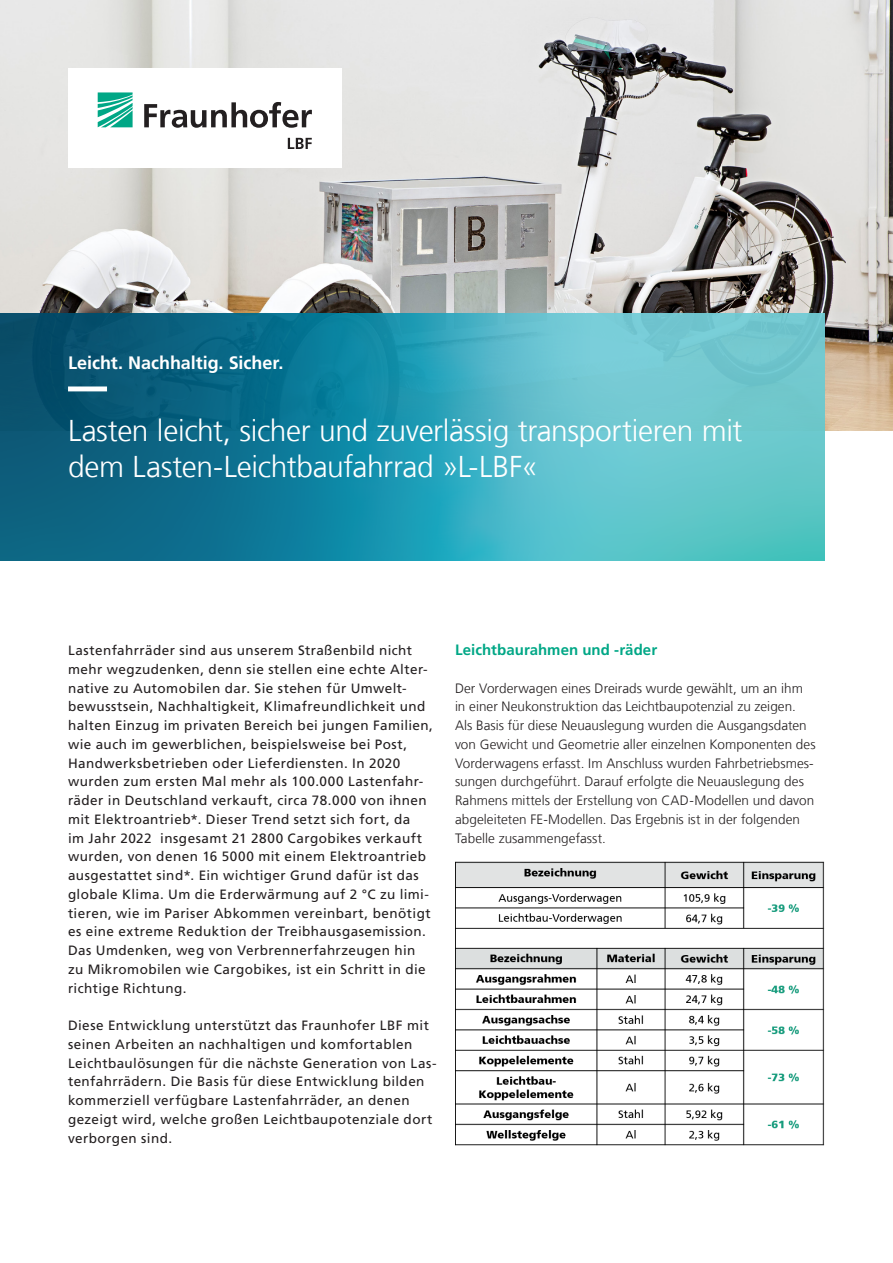
<style>
.page{position:relative;width:893px;height:1263px;background:#fff}
.page>*{position:absolute;margin:0;border:0;box-sizing:border-box;transform-origin:0 0}
.Ueberschrift_20_24_weiss{font:300 30px/36px "Frutiger LT Com";letter-spacing:-.015em;color:#fff}
.Sub_Ueberschrift_12_15_6_weiss_bold_Lini{font:700 18px "Frutiger LT Com";letter-spacing:-.005em;color:#fff}
.Introtext_9_12_5_schwarz{font:700 15px "Frutiger LT Com";letter-spacing:.005em;color:#00a786}
.Introtext_9_12_5_schwarz-2{font:13.5px/18.8px "Frutiger LT Com";letter-spacing:.03em;color:#231f20}
.Fliesstext_9_12_5_schwarz{font:300 13.5px/18.8px "Frutiger LT Com";letter-spacing:.005em;color:#231f20}
</style>
<div class="page">
<img style="left:0;top:0;width:893px;height:430px">
<div style="left:68px;top:68px;width:273px;height:99px;background:#fff"></div>
<svg style="left:98px;top:92px;width:35px;height:35px"></svg>
<svg style="left:144px;top:102px;width:168px;height:26px"></svg>
<svg style="left:288px;top:138px;width:24px;height:11px"></svg>
<svg style="left:0;top:313px;width:825px;height:247px;background:#3397ab"></svg>
<svg style="left:68px;top:386px;width:714px;height:5px;background:#43a0b3"></svg>
<img style="left:455px;top:861px;width:370px;height:285px">
<p class="Sub_Ueberschrift_12_15_6_weiss_bold_Lini" style="left:68px;top:352px;width:217px">Leicht. Nachhaltig. Sicher.</p>
<p class="Ueberschrift_20_24_weiss" style="left:68px;top:413px;width:676px">Lasten leicht, sicher und zuverlässig transportieren mit dem Lasten-Leichtbaufahrrad »L-LBF«</p>
<p class="Introtext_9_12_5_schwarz-2" style="left:68px;top:641px;width:366px">Lastenfahrräder sind aus unserem Straßenbild nicht mehr wegzudenken, denn sie stellen eine echte Alter&shy;native zu Automobilen dar. Sie stehen für Umwelt&shy;bewusstsein, Nachhaltigkeit, Klimafreundlichkeit und halten Einzug im privaten Bereich bei jungen Familien, wie auch im gewerblichen, beispielsweise bei Post, Handwerksbetrieben oder Lieferdiensten. In 2020 wurden zum ersten Mal mehr als 100.000 Lastenfahr&shy;räder in Deutschland verkauft, circa 78.000 von ihnen mit Elektroantrieb*. Dieser Trend setzt sich fort, da<br>im Jahr 2022 insgesamt 21 2800 Cargobikes verkauft wurden, von denen 16 5000 mit einem Elektroantrieb ausgestattet sind*. Ein wichtiger Grund dafür ist das globale Klima. Um die Erderwärmung auf 2 °C zu limi&shy;tieren, wie im Pariser Abkommen vereinbart, benötigt es eine extreme Reduktion der Treibhausgasemission.<br>Das Umdenken, weg von Verbrennerfahrzeugen hin zu Mikromobilen wie Cargobikes, ist ein Schritt in die richtige Richtung.</p>
<p class="Introtext_9_12_5_schwarz-2" style="left:68px;top:1016px;width:370px">Diese Entwicklung unterstützt das Fraunhofer LBF mit seinen Arbeiten an nachhaltigen und komfortablen Leichtbaulösungen für die nächste Generation von Las&shy;tenfahrrädern. Die Basis für diese Entwicklung bilden kommerziell verfügbare Lastenfahrräder, an denen gezeigt wird, welche großen Leichtbaupotenziale dort verborgen sind.</p>
<p class="Introtext_9_12_5_schwarz" style="left:455px;top:641px;width:204px">Leichtbaurahmen und -räder</p>
<p class="Fliesstext_9_12_5_schwarz" style="left:455px;top:679px;width:362px">Der Vorderwagen eines Dreirads wurde gewählt, um an ihm in einer Neukonstruktion das Leichtbaupotenzial zu zeigen.<br>Als Basis für diese Neuauslegung wurden die Ausgangsdaten von Gewicht und Geometrie aller einzelnen Komponenten des Vorderwagens erfasst. Im Anschluss wurden Fahrbetriebsmes&shy;sungen durchgeführt. Darauf erfolgte die Neuauslegung des Rahmens mittels der Erstellung von CAD-Modellen und davon abgeleiteten FE-Modellen. Das Ergebnis ist in der folgenden Tabelle zusammengefasst.</p>
</div>
